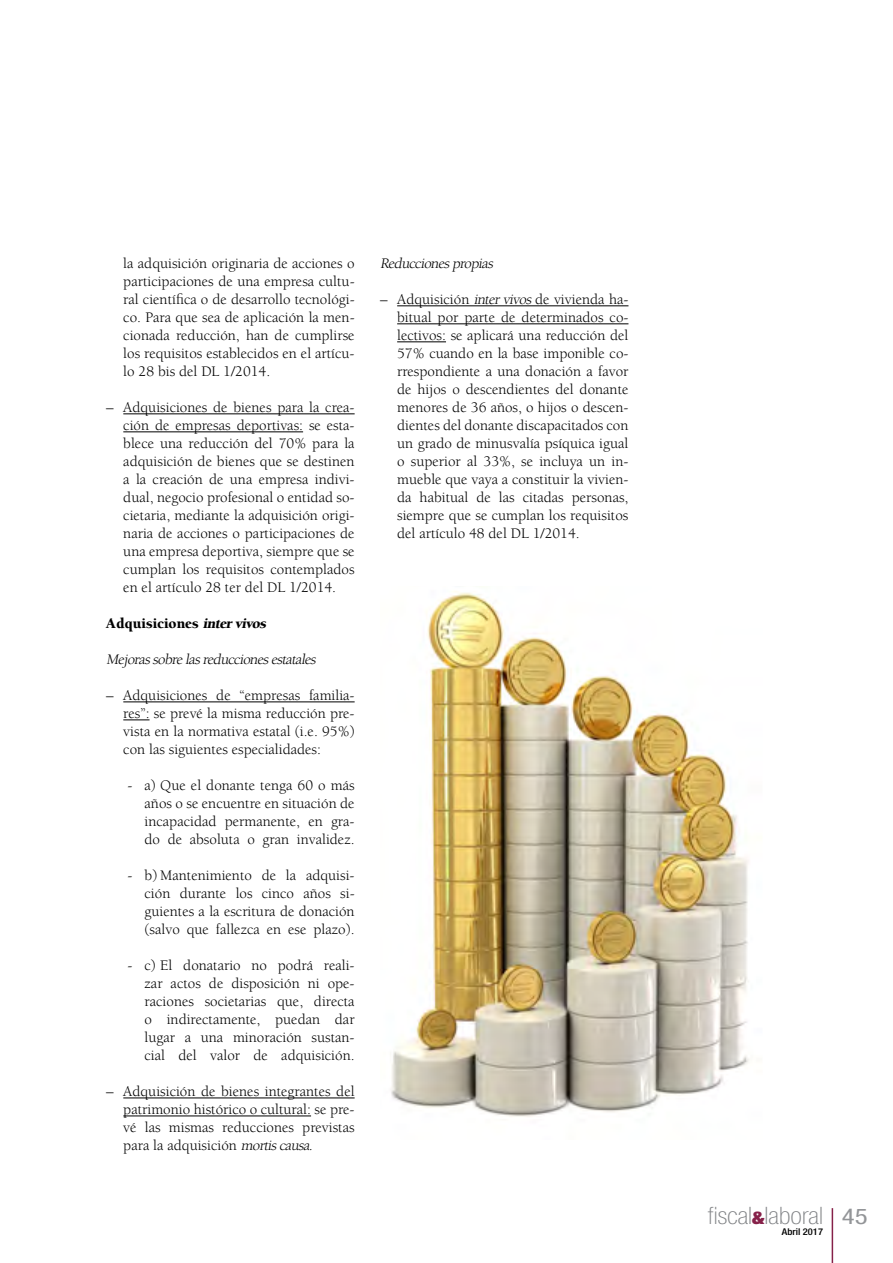
<style>
.page{position:relative;width:893px;height:1263px;background:#fff}
.page>*{position:absolute;margin:0;border:0;box-sizing:border-box;transform-origin:0 0}
.t1{font:100 condensed 24px "Helvetica Neue LT Std";color:#808285;scale:1.12 1}
.t2{font:condensed 21.6px "Helvetica Neue LT Std";color:#939598;scale:1.25 1}
.t3{font:15px/18px "Berkeley Std";color:#000;text-align:justify}
.t4{font:italic 15px "Berkeley Std";color:#000}
.t5{font:900 15px "Berkeley Std";color:#000}
.t6{font:500 condensed 9.3px "Helvetica Neue LT Std";color:#000;scale:1.12 1}
.s1{font-style:italic}
.s2{font-weight:900;font-size:17.4px;color:#862149}
</style>
<div class="page">
<hr style="left:832px;top:1208px;width:1px;height:55px;background:#862149">
<hr style="left:123px;top:413px;width:232px;height:1px;background:#000">
<hr style="left:123px;top:431px;width:180px;height:1px;background:#000">
<hr style="left:123px;top:701px;width:232px;height:1px;background:#000">
<svg style="left:123px;top:719px;width:27px;height:1px"></svg>
<hr style="left:123px;top:1097px;width:232px;height:1px;background:#000">
<hr style="left:123px;top:1115px;width:188px;height:1px;background:#000">
<hr style="left:397px;top:305px;width:231px;height:1px;background:#000">
<hr style="left:397px;top:323px;width:231px;height:1px;background:#000">
<hr style="left:397px;top:341px;width:49px;height:1px;background:#000">
<img style="left:391px;top:591px;width:358px;height:526px">
<p class="t3" style="left:123px;top:255px;width:233px">la adquisición originaria de acciones o participaciones de una empresa cultu&shy;ral científica o de desarrollo tecnológi&shy;co. Para que sea de aplicación la men&shy;cionada reducción, han de cumplirse los requisitos establecidos en el artícu&shy;lo 28 bis del DL 1/2014.</p>
<p class="t3" style="left:123px;top:399px;width:233px;text-indent:-17px">– Adquisiciones de bienes para la crea&shy;ción de empresas deportivas: se esta&shy;blece una reducción del 70% para la adquisición de bienes que se destinen a la creación de una empresa indivi&shy;dual, negocio profesional o entidad so&shy;cietaria, mediante la adquisición origi&shy;naria de acciones o participaciones de una empresa deportiva, siempre que se cumplan los requisitos contemplados en el artículo 28 ter del DL 1/2014.</p>
<p class="t5" style="left:106px;top:616px;width:164px">Adquisiciones <span class="s1">intervivos</span></p>
<p class="t4" style="left:106px;top:652px;width:214px">Mej orassobrelasreduccionesestatales</p>
<p class="t3" style="left:123px;top:687px;width:233px;text-indent:-17px">– Adquisiciones de “empresas familia&shy;res”: se prevé la misma reducción pre&shy;vista en la normativa estatal (i.e. 95%) con las siguientes especialidades:</p>
<p class="t3" style="left:145px;top:777px;width:212px;text-indent:-17px">- a) Que el donante tenga 60 o más años o se encuentre en situación de incapacidad permanente, en gra&shy;do de absoluta o gran invalidez.</p>
<p class="t3" style="left:145px;top:867px;width:212px;text-indent:-17px">- b) Mantenimiento de la adquisi&shy;ción durante los cinco años si&shy;guientes a la escritura de donación (salvo que fallezca en ese plazo).</p>
<p class="t3" style="left:145px;top:957px;width:212px;text-indent:-17px">- c) El donatario no podrá reali&shy;zar actos de disposición ni ope&shy;raciones societarias que, directa o indirectamente, puedan dar lugar a una minoración sustan&shy;cial del valor de adquisición.</p>
<p class="t3" style="left:123px;top:1083px;width:233px;text-indent:-17px">– Adquisición de bienes integrantes del patrimonio histórico o cultural: se pre&shy;vé las mismas reducciones previstas para la adquisición <span class="s1">mortiscausa.</span></p>
<p class="t4" style="left:380px;top:256px;width:117px">Reduccionespropias</p>
<p class="t3" style="left:397px;top:291px;width:233px;text-indent:-17px">– Adquisición <span class="s1">intervivos</span> de vivienda ha&shy;bitual por parte de determinados co&shy;lectivos: se aplicará una reducción del 57% cuando en la base imponible co&shy;rrespondiente a una donación a favor de hijos o descendientes del donante menores de 36 años, o hijos o descen&shy;dientes del donante discapacitados con un grado de minusvalía psíquica igual o superior al 33%, se incluya un in&shy;mueble que vaya a constituir la vivien&shy;da habitual de las citadas personas, siempre que se cumplan los requisitos del artículo 48 del DL 1/2014.</p>
<h1 class="t1" style="left:708px;top:1202px;width:104px">fiscal<span class="s2">&amp;</span>laboral</h1>
<p class="t6" style="left:782px;top:1226px;width:38px">Abril 2017</p>
<h2 class="t2" style="left:842px;top:1203px;width:22px">45</h2>
</div>
